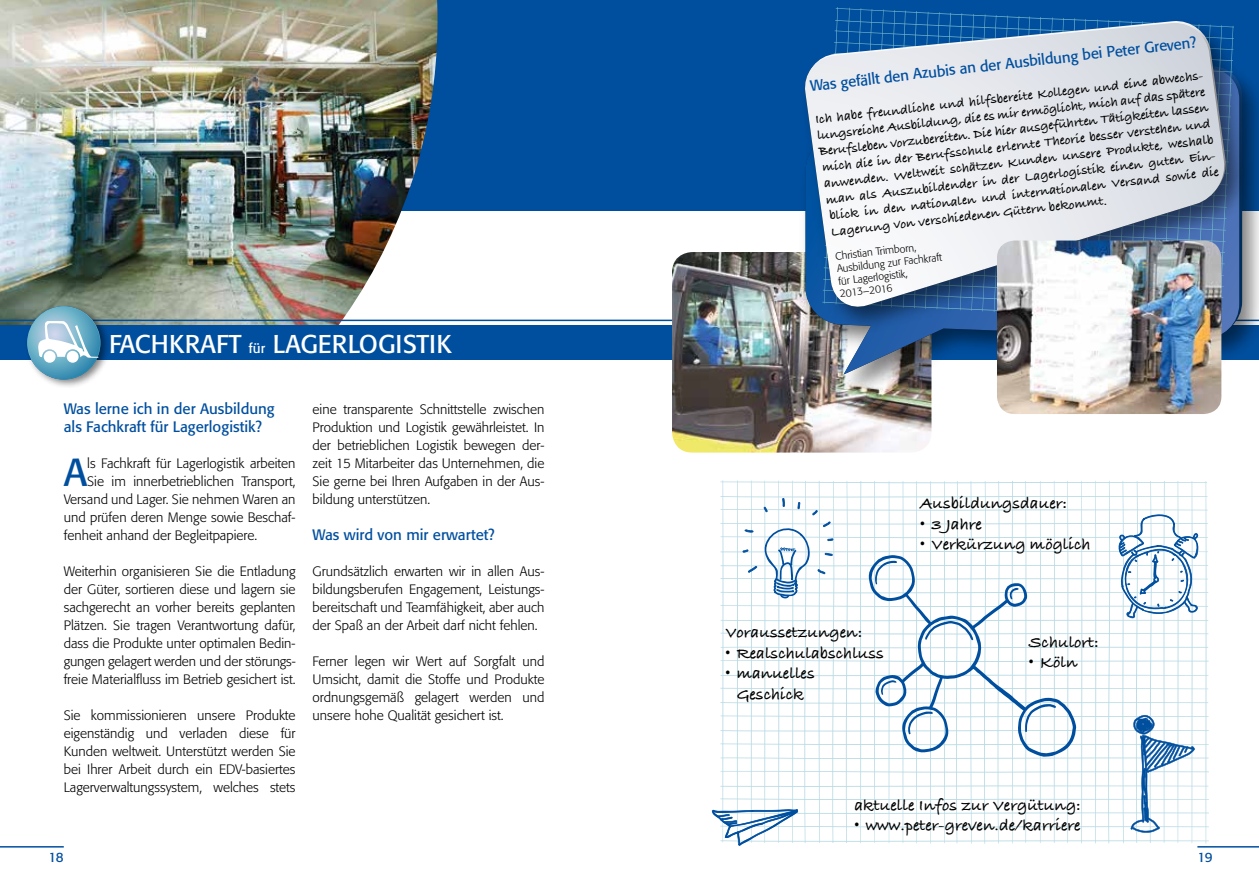
<style>
.page{position:relative;width:1259px;height:893px;background:#fff}
.page>*{position:absolute;margin:0;border:0;box-sizing:border-box;transform-origin:0 0}
.t1{font:38.7px "Formata";color:#004f9f}
.t2{font:25.5px "Formata";color:#fff}
.t3{font:700 17.1px/20.5px "Bradley Hand ITCTT";color:#000;text-align:center}
.t4{font:15px/18px "Formata";color:#004f9f}
.t5{font:300 13.5px/18px "Formata";color:#000;text-align:justify}
.t6{font:700 13.5px/16.2px "Bradley Hand ITCTT";color:#000}
.t7{font:13.5px "Formata";color:#004f9f}
.t8{font:300 10.5px/12.6px "Formata";color:#000}
.s1{font-size:13.5px}
</style>
<div class="page">
<div style="left:0;top:0;width:1259px;height:210px;background:#004f9f"></div>
<img style="left:0;top:0;width:437px;height:326px">
<hr style="left:0;top:320px;width:1259px;height:1px;background:#004f9f">
<div style="left:0;top:326px;width:1259px;height:34px;background:#004f9f"></div>
<hr style="left:0;top:846px;width:64px;height:2px;background:#004f9f">
<div style="left:24px;top:301px;width:87px;height:88px;background:#000;opacity:.5"></div>
<svg style="left:28px;top:307px;width:72px;height:72px"></svg>
<svg style="left:31px;top:321px;width:69px;height:58px;background:#93bfd1"></svg>
<div style="left:67px;top:351px;width:12px;height:12px;background:#fff;border-radius:50%"></div>
<hr style="left:1197px;top:846px;width:62px;height:2px;background:#004f9f">
<img style="left:672px;top:252px;width:259px;height:201px">
<img style="left:792px;top:100px;width:467px;height:307px">
<img style="left:805px;top:340px;width:434px;height:35px">
<img style="left:792px;top:10px;width:465px;height:330px">
<svg style="left:803px;top:23px;width:423px;height:288px"></svg>
<svg style="left:711px;top:480px;width:498px;height:366px"></svg>
<img style="left:997px;top:241px;width:224px;height:173px">
<h2 class="t2" style="left:109px;top:328px;width:344px">FACHKRAFT <span class="s1">für</span> LAGERLOGISTIK</h2>
<p class="t4" style="left:64px;top:400px;width:212px">Was lerne ich in der Ausbildung als Fachkraft für Lagerlogistik?</p>
<h1 class="t1" style="left:64px;top:449px;width:25px">A</h1>
<p class="t5" style="left:87px;top:454px;width:210px">ls Fachkraft für Lagerlogistik arbeiten</p>
<p class="t5" style="left:87px;top:472px;width:210px">Sie im innerbetrieblichen Transport,</p>
<p class="t5" style="left:64px;top:490px;width:233px">Versand und Lager. Sie nehmen Waren an</p>
<p class="t5" style="left:64px;top:508px;width:233px">und prüfen deren Menge sowie Beschaf-</p>
<p class="t5" style="left:64px;top:526px;width:195px">fenheit anhand der Begleitpapiere.</p>
<p class="t5" style="left:64px;top:562px;width:233px">Weiterhin organisieren Sie die Entladung der Güter, sortieren diese und lagern sie sachgerecht an vorher bereits geplanten Plätzen. Sie tragen Verantwortung dafür, dass die Produkte unter optimalen Bedin&shy;gungen gelagert werden und der störungs&shy;freie Materialfluss im Betrieb gesichert ist.</p>
<p class="t5" style="left:64px;top:706px;width:233px">Sie kommissionieren unsere Produkte eigenständig und verladen diese für Kunden weltweit. Unterstützt werden Sie bei Ihrer Arbeit durch ein EDV-basiertes Lagerverwaltungssystem, welches stets</p>
<p class="t5" style="left:313px;top:400px;width:233px">eine transparente Schnittstelle zwischen Produktion und Logistik gewährleistet. In der betrieblichen Logistik bewegen der&shy;zeit 15 Mitarbeiter das Unternehmen, die Sie gerne bei Ihren Aufgaben in der Aus&shy;bildung unterstützen.</p>
<p class="t4" style="left:313px;top:526px;width:184px">Was wird von mir erwartet?</p>
<p class="t5" style="left:313px;top:562px;width:233px">Grundsätzlich erwarten wir in allen Aus&shy;bildungsberufen Engagement, Leistungs&shy;bereitschaft und Teamfähigkeit, aber auch der Spaß an der Arbeit darf nicht fehlen.</p>
<p class="t5" style="left:313px;top:652px;width:233px">Ferner legen wir Wert auf Sorgfalt und Umsicht, damit die Stoffe und Produkte ordnungsgemäß gelagert werden und unsere hohe Qualität gesichert ist.</p>
<p class="t4" style="left:809px;top:75px;width:390px;rotate:-6deg">Was gefällt den Azubis an der Ausbildung bei Peter Greven?</p>
<p class="t6" style="left:814px;top:109px;width:397px;rotate:-6deg">Ich habe freundliche und hilfsbereite Kollegen und eine abwechs&shy;lungsreiche Ausbildung, die es mir ermöglicht, mich auf das spätere Berufsleben vorzubereiten. Die hier ausgeführten Tätigkeiten lassen mich die in der Berufsschule erlernte Theorie besser verstehen und anwenden. Weltweit schätzen Kunden unsere Produkte, weshalb man als Auszubildender in der Lagerlogistik einen guten Ein&shy;blick in den nationalen und internationalen Versand sowie die Lagerung von verschiedenen Gütern bekommt.</p>
<p class="t8" style="left:835px;top:250px;width:107px;rotate:-6deg">Christian Trimborn,<br>Ausbildung zur Fachkraft für Lagerlogistik,<br>2013–2016</p>
<p class="t3" style="left:725px;top:621px;width:138px">Voraussetzungen:</p>
<p class="t3" style="left:725px;top:642px;width:160px">• Realschulabschluss</p>
<p class="t3" style="left:725px;top:662px;width:91px">• manuelles<br>Geschick</p>
<p class="t3" style="left:920px;top:493px;width:148px">Ausbildungsdauer:</p>
<p class="t3" style="left:920px;top:513px;width:63px">• 3 Jahre</p>
<p class="t3" style="left:920px;top:534px;width:172px">• Verkürzung möglich</p>
<p class="t3" style="left:1029px;top:631px;width:71px">Schulort:</p>
<p class="t3" style="left:1029px;top:652px;width:50px">• Köln</p>
<p class="t3" style="left:854px;top:794px;width:228px">aktuelle Infos zur Vergütung:</p>
<p class="t3" style="left:854px;top:814px;width:228px">• www.peter-greven.de/karriere</p>
<p class="t7" style="left:49px;top:849px;width:17px">18</p>
<p class="t7" style="left:1197px;top:849px;width:17px">19</p>
</div>
